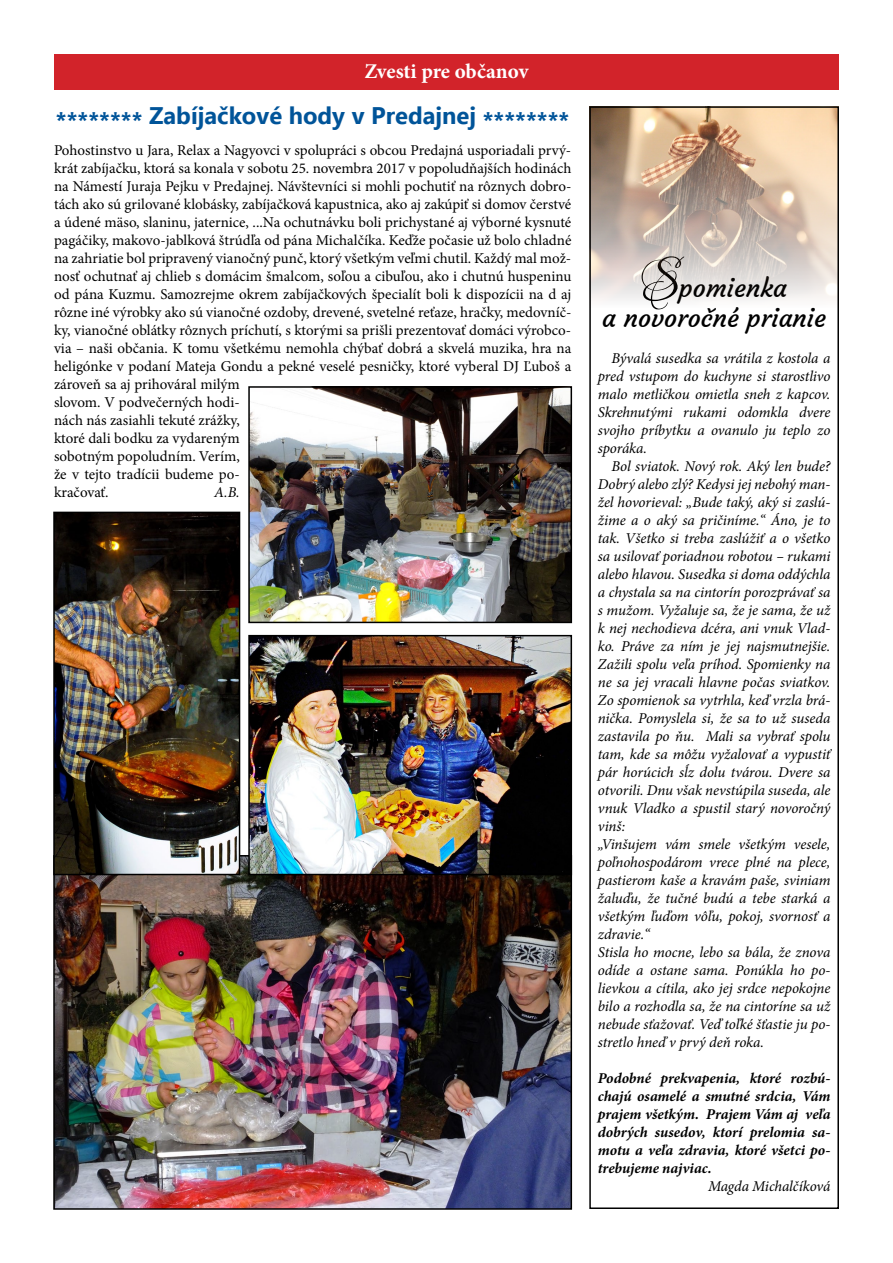
<style>
.page{position:relative;width:893px;height:1263px;background:#fff}
.page>*{position:absolute;margin:0;border:0;box-sizing:border-box;transform-origin:0 0}
.t1{font:72px "Lovers Quarrel";color:#000}
.t2{font:25.5px/30.6px "Courgette";color:#000}
.t3{font:700 24px "Ebrima";color:#005499}
.t4{font:700 21px "Minion Pro";letter-spacing:-.005em;color:#fff}
.t5{font:italic 15px/18px "Minion Pro";letter-spacing:-.005em;color:#000;text-align:justify}
.t6{font:15px/18px "Minion Pro";color:#000}
.t7{font:italic 700 15px/18px "Minion Pro";letter-spacing:-.005em;color:#000;text-align:justify}
</style>
<div class="page">
<div style="left:54px;top:54px;width:785px;height:36px;background:#d2232a"></div>
<img style="left:56px;top:858px;width:513px;height:349px">
<img style="left:251px;top:389px;width:318px;height:231px">
<div style="left:248px;top:386px;width:324px;height:237px;border:2px solid #000"></div>
<img style="left:251px;top:638px;width:318px;height:234px">
<div style="left:248px;top:635px;width:324px;height:240px;border:2px solid #000"></div>
<img style="left:56px;top:515px;width:181px;height:357px">
<div style="left:53px;top:512px;width:187px;height:363px;border:2px solid #000"></div>
<img style="left:592px;top:109px;width:244px;height:192px">
<div style="left:589px;top:106px;width:250px;height:1103px;border:2px solid #000"></div>
<h3 class="t4" style="left:364px;top:57px;width:166px">Zvesti pre občanov</h3>
<h3 class="t3" style="left:56px;top:98px;width:515px">******** Zabíjačkové hody v Predajnej ********</h3>
<p class="t6" style="left:54px;top:141px;width:519px">Pohostinstvo u Jara, Relax a Nagyovci v spolupráci s obcou Predajná usporiadali prvý&shy;krát zabíjačku, ktorá sa konala v sobotu 25. novembra 2017 v popoludňajších hodinách na Námestí Juraja Pejku v Predajnej. Návštevníci si mohli pochutiť na rôznych dobro&shy;tách ako sú grilované klobásky, zabíjačková kapustnica, ako aj zakúpiť si domov čerstvé a údené mäso, slaninu, jaternice, ...Na ochutnávku boli prichystané aj výborné kysnuté pagáčiky, makovo-jablková štrúdľa od pána Michalčíka. Keďže počasie už bolo chladné na zahriatie bol pripravený vianočný punč, ktorý všetkým veľmi chutil. Každý mal mož&shy;nosť ochutnať aj chlieb s domácim šmalcom, soľou a cibuľou, ako i chutnú huspeninu od pána Kuzmu. Samozrejme okrem zabíjačkových špecialít boli k dispozícii na d aj rôzne iné výrobky ako sú vianočné ozdoby, drevené, svetelné reťaze, hračky, medovníč&shy;ky, vianočné oblátky rôznych príchutí, s ktorými sa prišli prezentovať domáci výrobco&shy;via – naši občania. K tomu všetkému nemohla chýbať dobrá a skvelá muzika, hra na heligónke v podaní Mateja Gondu a pekné veselé pesničky, ktoré vyberal DJ Ľuboš a zároveň sa aj prihováral milým<br>slovom. V podvečerných hodi-<br>nách nás zasiahli tekuté zrážky,<br>ktoré dali bodku za vydareným<br>sobotným popoludním. Verím,<br>že v tejto tradícii budeme po-<br>kračovať.</p>
<p class="t5" style="left:214px;top:483px;width:27px">A.B.</p>
<h1 class="t1" style="left:641px;top:244px;width:39px">S</h1>
<h2 class="t2" style="left:602px;top:272px;width:226px;text-indent:77px">pomienka<br>a novoročné prianie</h2>
<p class="t5" style="left:598px;top:349px;width:234px;text-indent:14px">Bývalá susedka sa vrátila z kostola a pred vstupom do kuchyne si starostlivo malo metličkou omietla sneh z kapcov.<br>Skrehnutými rukami odomkla dvere svojho príbytku a ovanulo ju teplo zo sporáka.</p>
<p class="t5" style="left:598px;top:457px;width:234px;text-align:left;text-indent:14px">Bol sviatok. Nový rok. Aký len bude?<br>Dobrý alebo zlý? Kedysi jej nebohý man&shy;žel hovorieval: „Bude taký, aký si zaslú&shy;žime a o aký sa pričiníme.“ Áno, je to tak. Všetko si treba zaslúžiť a o všetko sa usilovať poriadnou robotou – rukami alebo hlavou. Susedka si doma oddýchla a chystala sa na cintorín porozprávať sa s mužom. Vyžaluje sa, že je sama, že už k nej nechodieva dcéra, ani vnuk Vlad&shy;ko. Práve za ním je jej najsmutnejšie.<br>Zažili spolu veľa príhod. Spomienky na ne sa jej vracali hlavne počas sviatkov.<br>Zo spomienok sa vytrhla, keď vrzla brá&shy;nička. Pomyslela si, že sa to už suseda zastavila po ňu. Mali sa vybrať spolu tam, kde sa môžu vyžalovať a vypustiť pár horúcich sĺz dolu tvárou. Dvere sa otvorili. Dnu však nevstúpila suseda, ale vnuk Vladko a spustil starý novoročný vinš:<br>„Vinšujem vám smele všetkým vesele, poľnohospodárom vrece plné na plece, pastierom kaše a kravám paše, sviniam žaluďu, že tučné budú a tebe starká a všetkým ľuďom vôľu, pokoj, svornosť a zdravie.“<br>Stisla ho mocne, lebo sa bála, že znova odíde a ostane sama. Ponúkla ho po&shy;lievkou a cítila, ako jej srdce nepokojne bilo a rozhodla sa, že na cintoríne sa už nebude sťažovať. Veď toľké šťastie ju po&shy;stretlo hneď v prvý deň roka.</p>
<p class="t7" style="left:598px;top:1069px;width:234px">Podobné prekvapenia, ktoré rozbú&shy;chajú osamelé a smutné srdcia, Vám prajem všetkým. Prajem Vám aj veľa dobrých susedov, ktorí prelomia sa&shy;motu a veľa zdravia, ktoré všetci po&shy;trebujeme najviac.</p>
<p class="t5" style="left:708px;top:1177px;width:124px">Magda Michalčíková</p>
</div>
